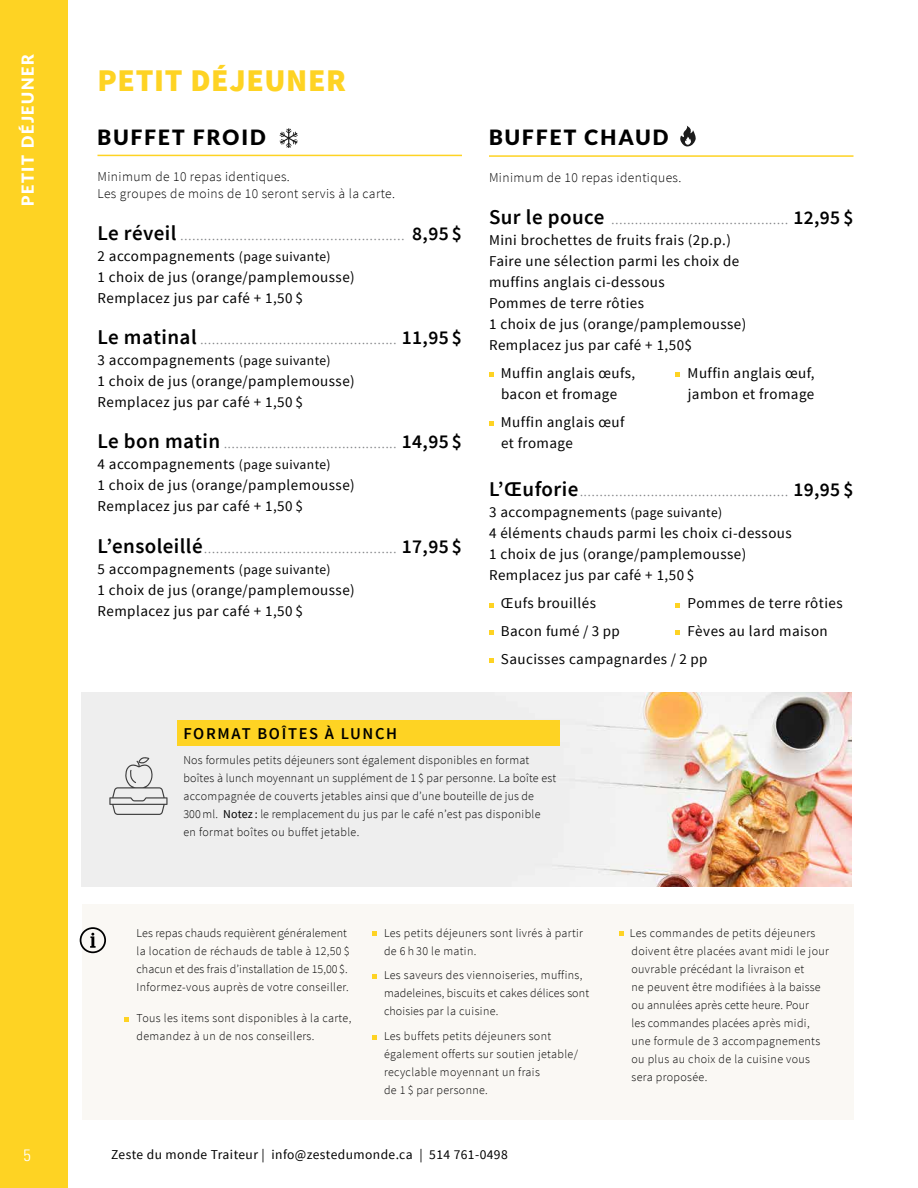
<style>
.page{position:relative;width:918px;height:1188px;background:#fff}
.page>*{position:absolute;margin:0;border:0;box-sizing:border-box;transform-origin:0 0}
.t1{font:900 31.5px "Source Sans Pro";letter-spacing:.02em;color:#fed323}
.t2{font:900 21px "Lato";letter-spacing:.1em;color:#000}
.t3{font:300 16.5px "Source Sans Pro";color:#808285}
.t4{font:600 16.5px "Source Sans Pro";letter-spacing:.1em;color:#000}
.t5{font:900 16.5px "Lato";letter-spacing:.1em;color:#fff}
.t6{font:300 condensed 16.5px "Univers";color:#fff}
.t7{font:15px/21px "Source Sans Pro";letter-spacing:.03em;color:#000}
.t8{font:300 13.5px/16.5px "Source Sans Pro";letter-spacing:.03em;color:#000}
.t9{font:13.5px "Source Sans Pro";letter-spacing:.03em;color:#000}
.t10{font:300 12px/18px "Source Sans Pro";letter-spacing:.03em;color:#000}
.t11{font:300 12px/18px "Source Sans Pro";letter-spacing:.01em;color:#000}
.s1{font-weight:600;font-size:21px;color:#000}
.s2{font-weight:600;font-size:19.5px;color:#000}
.s3{font-size:13.5px}
.s4{font-weight:400}
</style>
<div class="page">
<img style="left:82px;top:692px;width:770px;height:195px">
<div style="left:177px;top:720px;width:383px;height:26px;background:#fed323"></div>
<div style="left:82px;top:904px;width:772px;height:216px;background:#faf8f4"></div>
<hr style="left:98px;top:155px;width:364px;height:1px;background:#fed323">
<svg style="left:124px;top:1017px;width:5px;height:4px"></svg>
<svg style="left:372px;top:931px;width:4px;height:5px"></svg>
<svg style="left:372px;top:974px;width:4px;height:5px"></svg>
<svg style="left:372px;top:1035px;width:4px;height:4px"></svg>
<svg style="left:620px;top:931px;width:4px;height:5px"></svg>
<svg style="left:80px;top:927px;width:26px;height:26px"></svg>
<svg style="left:109px;top:756px;width:59px;height:59px"></svg>
<hr style="left:489px;top:155px;width:365px;height:2px;background:#fed323">
<svg style="left:489px;top:373px;width:5px;height:4px"></svg>
<svg style="left:489px;top:421px;width:5px;height:5px"></svg>
<svg style="left:676px;top:373px;width:4px;height:4px"></svg>
<svg style="left:489px;top:603px;width:5px;height:4px"></svg>
<svg style="left:489px;top:631px;width:5px;height:4px"></svg>
<svg style="left:676px;top:603px;width:4px;height:4px"></svg>
<svg style="left:676px;top:631px;width:4px;height:4px"></svg>
<svg style="left:489px;top:658px;width:5px;height:5px"></svg>
<svg style="left:680px;top:126px;width:16px;height:20px"></svg>
<svg style="left:280px;top:128px;width:18px;height:20px"></svg>
<div style="left:0;top:0;width:68px;height:1188px;background:#fed323"></div>
<h3 class="t5" style="left:18px;top:206px;width:154px;rotate:-90deg">PETIT DÉJEUNER</h3>
<h3 class="t6" style="left:23px;top:1145px;width:9px">5</h3>
<h1 class="t1" style="left:98px;top:60px;width:250px">PETIT DÉJEUNER</h1>
<h2 class="t2" style="left:98px;top:125px;width:170px">BUFFET FROID</h2>
<p class="t8" style="left:98px;top:169px;width:299px">Minimum de 10 repas identiques.<br>Les groupes de moins de 10 seront servis à la carte.</p>
<h3 class="t3" style="left:98px;top:224px;width:366px"><span class="s1">Le réveil</span> ......................................................... <span class="s2">8,95 $</span></h3>
<p class="t7" style="left:98px;top:246px;width:259px">2 accompagnements <span class="s3">(page suivante)<br></span>1 choix de jus (orange/pamplemousse)<br>Remplacez jus par café + 1,50 $</p>
<h3 class="t3" style="left:98px;top:328px;width:366px"><span class="s1">Le matinal</span> .................................................. <span class="s2">11,95 $</span></h3>
<p class="t7" style="left:98px;top:350px;width:259px">3 accompagnements <span class="s3">(page suivante)<br></span>1 choix de jus (orange/pamplemousse)<br>Remplacez jus par café + 1,50 $</p>
<h3 class="t3" style="left:98px;top:432px;width:366px"><span class="s1">Le bon matin</span> ............................................ <span class="s2">14,95 $</span></h3>
<p class="t7" style="left:98px;top:453px;width:259px">4 accompagnements <span class="s3">(page suivante)<br></span>1 choix de jus (orange/pamplemousse)<br>Remplacez jus par café + 1,50 $</p>
<h3 class="t3" style="left:98px;top:537px;width:366px"><span class="s1">L’ensoleillé</span>................................................. <span class="s2">17,95 $</span></h3>
<p class="t7" style="left:98px;top:558px;width:259px">5 accompagnements <span class="s3">(page suivante)<br></span>1 choix de jus (orange/pamplemousse)<br>Remplacez jus par café + 1,50 $</p>
<h2 class="t2" style="left:489px;top:125px;width:181px">BUFFET CHAUD</h2>
<p class="t8" style="left:489px;top:169px;width:194px">Minimum de 10 repas identiques.</p>
<h3 class="t3" style="left:489px;top:209px;width:366px"><span class="s1">Sur le pouce</span> ............................................. <span class="s2">12,95 $</span></h3>
<p class="t7" style="left:489px;top:230px;width:259px">Mini brochettes de fruits frais (2p.p.)<br>Faire une sélection parmi les choix de muffins anglais ci-dessous<br>Pommes de terre rôties<br>1 choix de jus (orange/pamplemousse)<br>Remplacez jus par café + 1,50$</p>
<p class="t7" style="left:501px;top:363px;width:136px">Muffin anglais œufs, bacon et fromage</p>
<p class="t7" style="left:501px;top:411px;width:125px">Muffin anglais œuf et fromage</p>
<p class="t7" style="left:688px;top:363px;width:128px">Muffin anglais œuf, jambon et fromage</p>
<h3 class="t3" style="left:489px;top:481px;width:366px"><span class="s1">L’Œuforie</span>..................................................... <span class="s2">19,95 $</span></h3>
<p class="t7" style="left:489px;top:502px;width:304px">3 accompagnements <span class="s3">(page suivante)<br></span>4 éléments chauds parmi les choix ci-dessous 1 choix de jus (orange/pamplemousse)<br>Remplacez jus par café + 1,50 $</p>
<p class="t7" style="left:501px;top:589px;width:120px;line-height:27.8px">Œufs brouillés<br>Bacon fumé / 3 pp</p>
<p class="t7" style="left:688px;top:593px;width:157px">Pommes de terre rôties</p>
<p class="t7" style="left:688px;top:621px;width:142px">Fèves au lard maison</p>
<p class="t7" style="left:501px;top:648px;width:208px">Saucisses campagnardes / 2 pp</p>
<h3 class="t4" style="left:183px;top:723px;width:215px">FORMAT BOÎTES à lunch</h3>
<p class="t10" style="left:183px;top:751px;width:374px">Nos formules petits déjeuners sont également disponibles en format boîtes à lunch moyennant un supplément de 1 $ par personne. La boîte est accompagnée de couverts jetables ainsi que d’une bouteille de jus de<br>300 ml. <span class="s4">Notez :</span> le remplacement du jus par le café n’est pas disponible<br>en format boîtes ou buffet jetable.</p>
<p class="t11" style="left:136px;top:924px;width:215px">Les repas chauds requièrent généralement la location de réchauds de table à 12,50 $ chacun et des frais d’installation de 15,00 $.<br>Informez-vous auprès de votre conseiller.</p>
<p class="t10" style="left:136px;top:1009px;width:216px">Tous les items sont disponibles à la carte, demandez à un de nos conseillers.</p>
<p class="t10" style="left:384px;top:924px;width:201px">Les petits déjeuners sont livrés à partir de 6 h 30 le matin.</p>
<p class="t10" style="left:384px;top:966px;width:207px">Les saveurs des viennoiseries, muffins, madeleines, biscuits et cakes délices sont choisies par la cuisine.</p>
<p class="t10" style="left:384px;top:1027px;width:195px">Les buffets petits déjeuners sont également offerts sur soutien jetable/ recyclable moyennant un frais<br>de 1 $ par personne.</p>
<p class="t9" style="left:111px;top:1146px;width:398px">Zeste du monde Traiteur | info@zestedumonde.ca | 514 761-0498</p>
<p class="t10" style="left:630px;top:924px;width:201px">Les commandes de petits déjeuners doivent être placées avant midi le jour ouvrable précédant la livraison et<br>ne peuvent être modifiées à la baisse ou annulées après cette heure. Pour<br>les commandes placées après midi, une formule de 3 accompagnements ou plus au choix de la cuisine vous sera proposée.</p>
</div>
